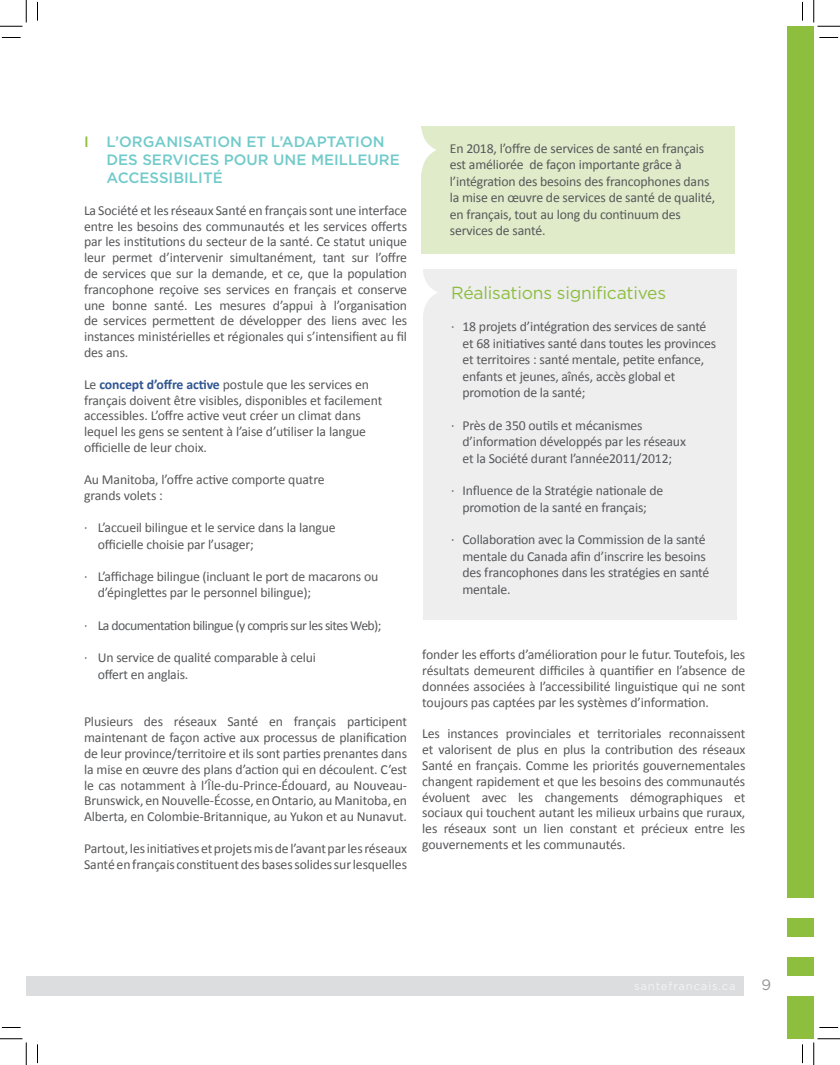
<style>
.page{position:relative;width:840px;height:1065px;background:#fff}
.page>*{position:absolute;margin:0;border:0;box-sizing:border-box;transform-origin:0 0}
.t1{font:17.5px "Gotham";letter-spacing:-.015em;color:#8dbe3e}
.t2{font:500 15px/18px "Gotham";color:#72caca}
.t3{font:15px "Gotham";color:#939598}
.t4{font:13.75px/15.8px "Calibri";letter-spacing:-.015em;color:#57585a}
.t5{font:13.75px "Calibri";letter-spacing:-.04em;color:#57585a}
.s1{color:#93c03d}
.s2{font-weight:700;color:#305691}
</style>
<div class="page">
<div style="left:26px;top:976px;width:718px;height:20px;background:#dcdddf"></div>
<div style="left:787px;top:26px;width:27px;height:1013px;background:#8dbe3e"></div>
<div style="left:777px;top:976px;width:37px;height:20px;background:#fff"></div>
<div style="left:777px;top:938px;width:37px;height:19px;background:#fff"></div>
<div style="left:777px;top:899px;width:37px;height:19px;background:#fff"></div>
<div style="left:422px;top:126px;width:313px;height:127px;background:#dfebc9"></div>
<svg style="left:421px;top:128px;width:15px;height:48px"></svg>
<div style="left:423px;top:269px;width:313px;height:351px;background:#eeeeef"></div>
<svg style="left:423px;top:276px;width:14px;height:35px"></svg>
<svg style="left:2px;top:37px;width:19px;height:1px"></svg>
<svg style="left:819px;top:37px;width:19px;height:1px"></svg>
<svg style="left:2px;top:1027px;width:19px;height:1px"></svg>
<svg style="left:819px;top:1027px;width:19px;height:1px"></svg>
<svg style="left:37px;top:2px;width:1px;height:19px"></svg>
<svg style="left:37px;top:1044px;width:1px;height:19px"></svg>
<svg style="left:802px;top:2px;width:1px;height:19px"></svg>
<svg style="left:802px;top:1044px;width:1px;height:19px"></svg>
<svg style="left:0;top:0;width:27px;height:27px"></svg>
<svg style="left:0;top:1039px;width:27px;height:26px"></svg>
<svg style="left:814px;top:0;width:26px;height:27px"></svg>
<svg style="left:814px;top:1039px;width:26px;height:26px"></svg>
<p class="t2" style="left:106px;top:133px;width:295px;text-indent:-22px"><span class="s1">I</span> L’ORGANISATION ET L’ADAPTATION<br>DES SERVICES POUR UNE MEILLEURE<br>ACCESSIBILITÉ</p>
<p class="t4" style="left:84px;top:202px;width:325px;text-align:justify">La Société et les réseaux Santé en français sont une interface entre les besoins des communautés et les services offerts par les institutions du secteur de la santé. Ce statut unique leur permet d’intervenir simultanément, tant sur l’offre de services que sur la demande, et ce, que la population francophone reçoive ses services en français et conserve une bonne santé. Les mesures d’appui à l’organisation de services permettent de développer des liens avec les instances ministérielles et régionales qui s’intensifient au fil des ans.</p>
<p class="t4" style="left:84px;top:376px;width:300px">Le <span class="s2">concept d’offre active</span> postule que les services en français doivent être visibles, disponibles et facilement accessibles. L’offre active veut créer un climat dans lequel les gens se sentent à l’aise d’utiliser la langue officielle de leur choix.</p>
<p class="t4" style="left:84px;top:471px;width:242px">Au Manitoba, l’offre active comporte quatre grands volets :</p>
<p class="t4" style="left:98px;top:519px;width:239px;line-height:16.5px;text-indent:-14px">· L’accueil bilingue et le service dans la langue officielle choisie par l’usager;</p>
<p class="t4" style="left:98px;top:568px;width:282px;line-height:16.5px;text-indent:-14px">· L’affichage bilingue (incluant le port de macarons ou d’épinglettes par le personnel bilingue);</p>
<p class="t5" style="left:84px;top:617px;width:299px">· La documentation bilingue (y compris sur les sites Web);</p>
<p class="t4" style="left:98px;top:649px;width:220px;line-height:16.5px;text-indent:-14px">· Un service de qualité comparable à celui offert en anglais.</p>
<p class="t4" style="left:84px;top:713px;width:325px;text-align:justify">Plusieurs des réseaux Santé en français participent maintenant de façon active aux processus de planification de leur province/territoire et ils sont parties prenantes dans la mise en œuvre des plans d’action qui en découlent. C’est le cas notamment à l’Île-du-Prince-Édouard, au Nouveau-Brunswick, en Nouvelle-Écosse, en Ontario, au Manitoba, en Alberta, en Colombie-Britannique, au Yukon et au Nunavut.</p>
<p class="t4" style="left:84px;top:840px;width:325px">Partout, les initiatives et projets mis de l’avant par les réseaux<br>Santé en français constituent des bases solides sur lesquelles</p>
<p class="t4" style="left:450px;top:139px;width:267px;line-height:16.5px">En 2018, l’offre de services de santé en français est améliorée de façon importante grâce à l’intégration des besoins des francophones dans la mise en œuvre de services de santé de qualité, en français, tout au long du continuum des services de santé.</p>
<p class="t1" style="left:451px;top:282px;width:216px">Réalisations significatives</p>
<p class="t4" style="left:462px;top:318px;width:255px;line-height:16.5px;text-indent:-11px">· 18 projets d’intégration des services de santé et 68 initiatives santé dans toutes les provinces et territoires : santé mentale, petite enfance, enfants et jeunes, aînés, accès global et promotion de la santé;</p>
<p class="t4" style="left:462px;top:416px;width:225px;line-height:16.5px;text-indent:-11px">· Près de 350 outils et mécanismes d’information développés par les réseaux et la Société durant l’année2011/2012;</p>
<p class="t4" style="left:451px;top:482px;width:214px;line-height:16.5px;text-align:center">· Influence de la Stratégie nationale de promotion de la santé en français;</p>
<p class="t4" style="left:462px;top:531px;width:248px;line-height:16.5px;text-indent:-11px">· Collaboration avec la Commission de la santé mentale du Canada afin d’inscrire les besoins des francophones dans les stratégies en santé mentale.</p>
<p class="t4" style="left:422px;top:646px;width:325px;text-align:justify">fonder les efforts d’amélioration pour le futur. Toutefois, les résultats demeurent difficiles à quantifier en l’absence de données associées à l’accessibilité linguistique qui ne sont toujours pas captées par les systèmes d’information.</p>
<p class="t4" style="left:422px;top:725px;width:325px;text-align:justify">Les instances provinciales et territoriales reconnaissent et valorisent de plus en plus la contribution des réseaux Santé en français. Comme les priorités gouvernementales changent rapidement et que les besoins des communautés évoluent avec les changements démographiques et sociaux qui touchent autant les milieux urbains que ruraux, les réseaux sont un lien constant et précieux entre les gouvernements et les communautés.</p>
<p class="t3" style="left:762px;top:975px;width:11px">9</p>
</div>
